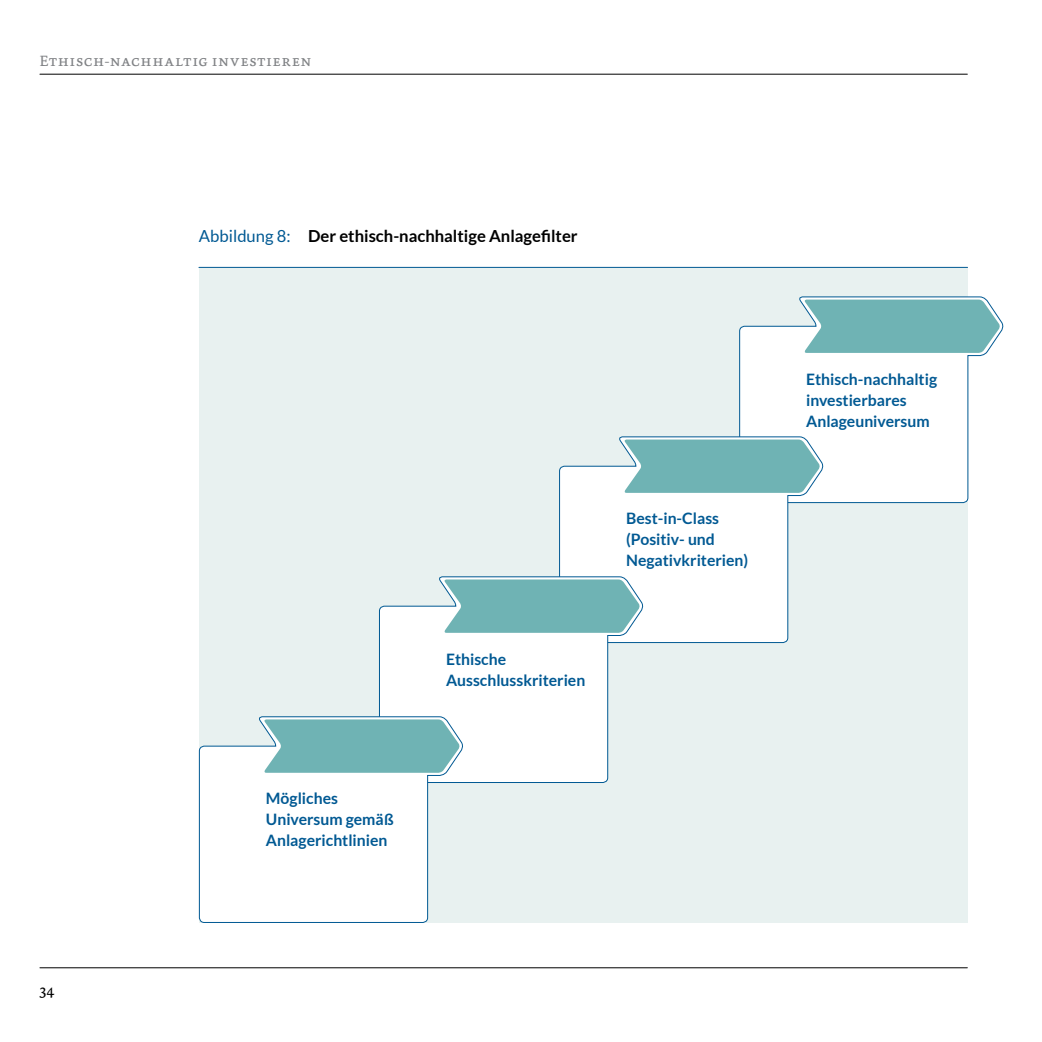
<style>
.page{position:relative;width:1042px;height:1042px;background:#fff}
.page>*{position:absolute;margin:0;border:0;box-sizing:border-box;transform-origin:0 0}
.t1{font:700 16.62px "Lato";color:#000}
.t2{font:700 15.75px/21px "Lato";color:#005993}
.t3{font:15.75px "Dolly Pro Regular Small Caps";letter-spacing:.03em;color:#808285}
.t4{font:15.75px "Dolly Pro";color:#000}
.s1{font-weight:400;color:#005993}
</style>
<div class="page">
<hr style="left:40px;top:74px;width:927px;height:1px;background:#000">
<hr style="left:40px;top:967px;width:927px;height:1px;background:#000">
<div style="left:199px;top:268px;width:768px;height:655px;background:#e8f1f0"></div>
<hr style="left:199px;top:267px;width:768px;height:1px;background:#005993">
<svg style="left:739px;top:296px;width:265px;height:207px"></svg>
<svg style="left:803px;top:300px;width:198px;height:53px;background:#7ab8ba"></svg>
<svg style="left:559px;top:436px;width:265px;height:207px"></svg>
<svg style="left:623px;top:439px;width:197px;height:54px;background:#7bb9ba"></svg>
<svg style="left:379px;top:576px;width:265px;height:207px"></svg>
<svg style="left:443px;top:579px;width:197px;height:54px;background:#7bb9ba"></svg>
<svg style="left:198px;top:716px;width:266px;height:207px"></svg>
<svg style="left:263px;top:719px;width:197px;height:54px;background:#7bb9ba"></svg>
<p class="t3" style="left:40px;top:51px;width:273px">Ethisch-nachhaltig investieren</p>
<p class="t4" style="left:40px;top:980px;width:16px">34</p>
<p class="t1" style="left:199px;top:226px;width:380px"><span class="s1">Abbildung 8:</span> Der ethisch-nachhaltige Anlagefilter</p>
<p class="t2" style="left:266px;top:787px;width:129px">Mögliches<br>Universum gemäß<br>Anlagerichtlinien</p>
<p class="t2" style="left:446px;top:649px;width:141px">Ethische<br>Ausschlusskriterien</p>
<p class="t2" style="left:626px;top:508px;width:124px">Best-in-Class (Positiv- und<br>Negativkriterien)</p>
<p class="t2" style="left:806px;top:369px;width:132px">Ethisch-nachhaltig investierbares<br>Anlageuniversum</p>
</div>
